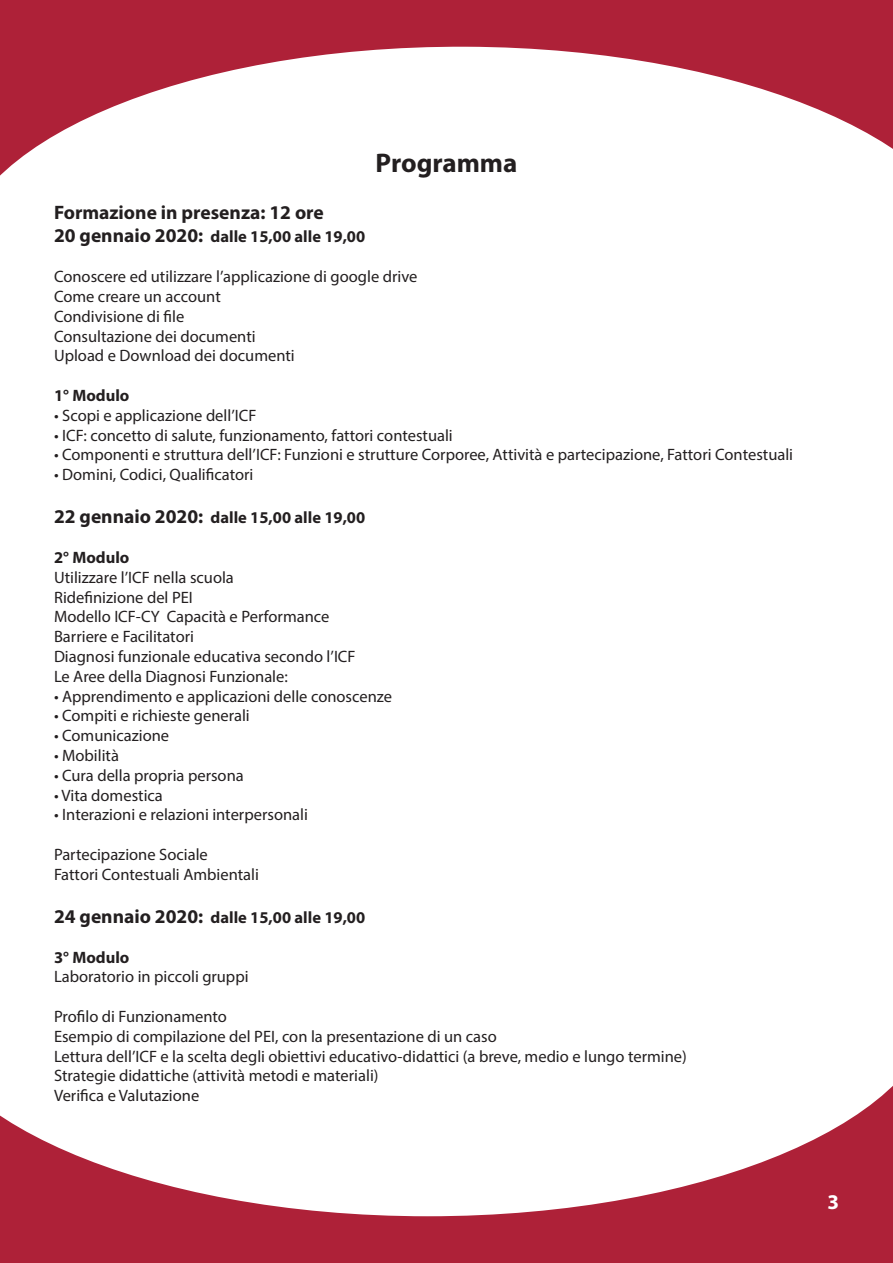
<style>
.page{position:relative;width:893px;height:1263px;background:#fff}
.page>*{position:absolute;margin:0;border:0;box-sizing:border-box;transform-origin:0 0}
.t1{font:700 27px "Myriad Pro";color:#231f20}
.t2{font:700 21px "Myriad Pro";color:#fff}
.t3{font:700 19.5px "Myriad Pro";color:#231f20}
.t4{font:16.5px/19.8px "Myriad Pro";color:#231f20}
.t5{font:700 16.5px "Myriad Pro";color:#231f20}
.s1{font-size:19.5px}
</style>
<div class="page">
<div style="left:0;top:0;width:893px;height:304px;background:#ae2138"></div>
<svg style="left:0;top:46px;width:893px;height:258px;background:#f4e1e4"></svg>
<div style="left:0;top:959px;width:893px;height:304px;background:#ae2138"></div>
<svg style="left:0;top:959px;width:893px;height:257px;background:#f4e2e5"></svg>
<h1 class="t1" style="left:376px;top:146px;width:143px">Programma</h1>
<p class="t3" style="left:54px;top:200px;width:271px">Formazione in presenza: 12 ore</p>
<p class="t5" style="left:54px;top:226px;width:313px"><span class="s1">20 gennaio 2020:</span> dalle 15,00 alle 19,00</p>
<p class="t4" style="left:54px;top:266px;width:365px">Conoscere ed utilizzare l’applicazione di google drive<br>Come creare un account<br>Condivisione di file<br>Consultazione dei documenti<br>Upload e Download dei documenti</p>
<p class="t5" style="left:54px;top:385px;width:77px">1° Modulo</p>
<p class="t4" style="left:54px;top:405px;width:204px">• Scopi e applicazione dell’ICF</p>
<p class="t4" style="left:54px;top:425px;width:400px">• ICF: concetto di salute, funzionamento, fattori contestuali</p>
<p class="t4" style="left:54px;top:445px;width:741px">• Componenti e struttura dell’ICF: Funzioni e strutture Corporee, Attività e partecipazione, Fattori Contestuali</p>
<p class="t4" style="left:54px;top:464px;width:201px">• Domini, Codici, Qualificatori</p>
<p class="t5" style="left:54px;top:507px;width:313px"><span class="s1">22 gennaio 2020:</span> dalle 15,00 alle 19,00</p>
<p class="t5" style="left:54px;top:547px;width:77px">2° Modulo</p>
<p class="t4" style="left:54px;top:567px;width:303px">Utilizzare l’ICF nella scuola<br>Ridefinizione del PEI<br>Modello ICF-CY Capacità e Performance Barriere e Facilitatori<br>Diagnosi funzionale educativa secondo l’ICF Le Aree della Diagnosi Funzionale:</p>
<p class="t4" style="left:54px;top:686px;width:340px">• Apprendimento e applicazioni delle conoscenze</p>
<p class="t4" style="left:54px;top:706px;width:197px">• Compiti e richieste generali</p>
<p class="t4" style="left:54px;top:725px;width:117px">• Comunicazione</p>
<p class="t4" style="left:54px;top:745px;width:66px">• Mobilità</p>
<p class="t4" style="left:54px;top:765px;width:191px">• Cura della propria persona</p>
<p class="t4" style="left:54px;top:785px;width:110px">• Vita domestica</p>
<p class="t4" style="left:54px;top:805px;width:255px">• Interazioni e relazioni interpersonali</p>
<p class="t4" style="left:54px;top:844px;width:206px">Partecipazione Sociale<br>Fattori Contestuali Ambientali</p>
<p class="t5" style="left:54px;top:907px;width:313px"><span class="s1">24 gennaio 2020:</span> dalle 15,00 alle 19,00</p>
<p class="t5" style="left:54px;top:946px;width:77px">3° Modulo</p>
<p class="t4" style="left:54px;top:967px;width:196px">Laboratorio in piccoli gruppi</p>
<p class="t4" style="left:54px;top:1006px;width:634px">Profilo di Funzionamento<br>Esempio di compilazione del PEI, con la presentazione di un caso<br>Lettura dell’ICF e la scelta degli obiettivi educativo-didattici (a breve, medio e lungo termine)<br>Strategie didattiche (attività metodi e materiali)<br>Verifica e Valutazione</p>
<p class="t2" style="left:827px;top:1188px;width:13px">3</p>
</div>
